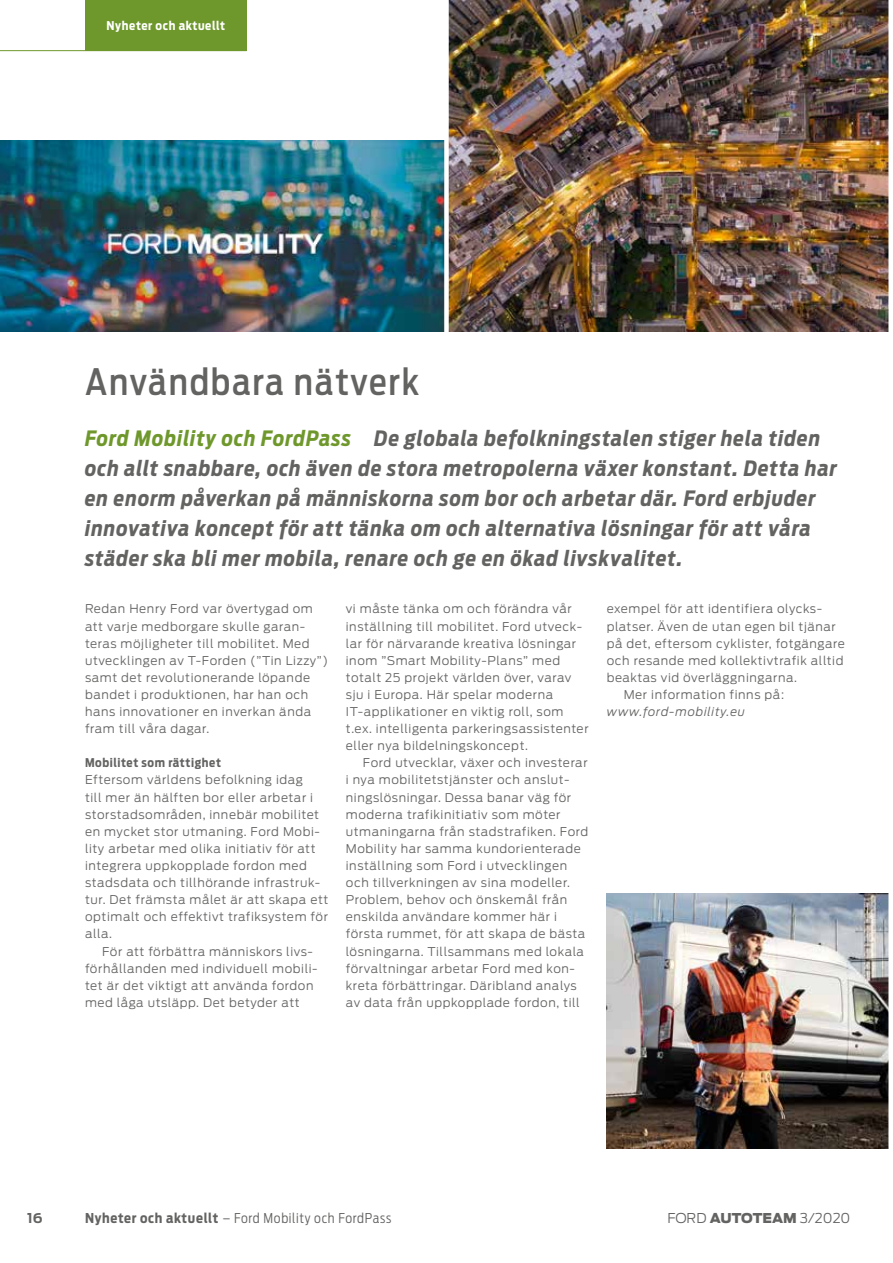
<style>
.page{position:relative;width:893px;height:1263px;background:#fff}
.page>*{position:absolute;margin:0;border:0;box-sizing:border-box;transform-origin:0 0}
.t1{font:500 36px "Ford Antenna Cond";letter-spacing:.05em;color:#636362}
.t2{font:italic 700 21px/30px "Ford Antenna Cond";letter-spacing:.045em;color:#636362}
.t3{font:300 13.5px "Ford Antenna Cond";letter-spacing:.05em;color:#636362}
.t4{font:300 13.5px "Ford Antenna";color:#636362}
.t5{font:700 13.5px "Ford Antenna";color:#636362}
.t6{font:300 12px/17.1px "Ford Antenna";letter-spacing:.05em;color:#636362}
.t7{font:700 12px "Ford Antenna Cond";letter-spacing:.05em;color:#636362}
.t8{font:italic 300 12px "Ford Antenna";letter-spacing:.06em;color:#636362}
.t9{font:700 12px "Ford Antenna Cond";letter-spacing:.05em;color:#fff}
.s1{color:#6f982c}
.s2{font-weight:700}
.s3{font-weight:900}
</style>
<div class="page">
<img style="left:607px;top:893px;width:281px;height:255px">
<img style="left:449px;top:0;width:439px;height:332px">
<img style="left:0;top:140px;width:444px;height:192px">
<div style="left:85px;top:0;width:162px;height:51px;background:#6f982c"></div>
<hr style="left:0;top:50px;width:247px;height:1px;background:#6f982c">
<p class="t9" style="left:107px;top:15px;width:120px">Nyheter och aktuellt</p>
<h1 class="t1" style="left:85px;top:350px;width:336px">Användbara nätverk</h1>
<p class="t2" style="left:85px;top:421px;width:753px"><span class="s1">Ford Mobility och FordPass</span> De globala befolkningstalen stiger hela tiden och allt snabbare, och även de stora metropolerna växer konstant. Detta har en enorm påverkan på människorna som bor och arbetar där. Ford erbjuder innovativa koncept för att tänka om och alternativa lösningar för att våra städer ska bli mer mobila, renare och ge en ökad livskvalitet.</p>
<p class="t6" style="left:85px;top:599px;width:245px">Redan Henry Ford var övertygad om att varje medborgare skulle garan&shy;teras möjligheter till mobilitet. Med utvecklingen av T-Forden (”Tin Lizzy”) samt det revolutionerande löpande bandet i produktionen, har han och hans innovationer en inverkan ända fram till våra dagar.</p>
<p class="t7" style="left:85px;top:752px;width:137px">Mobilitet som rättighet</p>
<p class="t6" style="left:85px;top:770px;width:245px">Eftersom världens befolkning idag<br>till mer än hälften bor eller arbetar i storstadsområden, innebär mobilitet en mycket stor utmaning. Ford Mobi&shy;lity arbetar med olika initiativ för att integrera uppkopplade fordon med stadsdata och tillhörande infrastruk&shy;tur. Det främsta målet är att skapa ett optimalt och effektivt trafiksystem för alla.</p>
<p class="t6" style="left:85px;top:941px;width:234px;text-indent:17px">För att förbättra människors livs&shy;förhållanden med individuell mobili&shy;tet är det viktigt att använda fordon med låga utsläpp. Det betyder att</p>
<p class="t6" style="left:346px;top:599px;width:244px">vi måste tänka om och förändra vår inställning till mobilitet. Ford utveck&shy;lar för närvarande kreativa lösningar inom ”Smart Mobility-Plans” med totalt 25 projekt världen över, varav sju i Europa. Här spelar moderna IT-applikationer en viktig roll, som t.ex. intelligenta parkeringsassistenter eller nya bildelningskoncept.</p>
<p class="t6" style="left:346px;top:753px;width:244px;text-indent:17px">Ford utvecklar, växer och investerar i nya mobilitetstjänster och anslut&shy;ningslösningar. Dessa banar väg för moderna trafikinitiativ som möter utmaningarna från stadstrafiken. Ford Mobility har samma kundorienterade inställning som Ford i utvecklingen och tillverkningen av sina modeller.<br>Problem, behov och önskemål från enskilda användare kommer här i första rummet, för att skapa de bästa lösningarna. Tillsammans med lokala förvaltningar arbetar Ford med kon&shy;kreta förbättringar. Däribland analys av data från uppkopplade fordon, till</p>
<p class="t6" style="left:607px;top:599px;width:217px">exempel för att identifiera olycks-</p>
<p class="t6" style="left:607px;top:616px;width:231px">platser. Även de utan egen bil tjänar</p>
<p class="t6" style="left:607px;top:633px;width:240px">på det, eftersom cyklister, fotgängare</p>
<p class="t6" style="left:607px;top:650px;width:238px">och resande med kollektivtrafik alltid</p>
<p class="t6" style="left:607px;top:667px;width:192px">beaktas vid överläggningarna.</p>
<p class="t6" style="left:624px;top:685px;width:162px">Mer information finns på:</p>
<p class="t8" style="left:607px;top:701px;width:140px">www.ford-mobility.eu</p>
<p class="t3" style="left:85px;top:1206px;width:308px"><span class="s2">Nyheter och aktuellt</span> – Ford Mobility och FordPass</p>
<p class="t5" style="left:27px;top:1206px;width:17px">16</p>
<p class="t4" style="left:667px;top:1206px;width:185px">FORD <span class="s3">AUTOTEAM</span> 3/2020</p>
</div>
